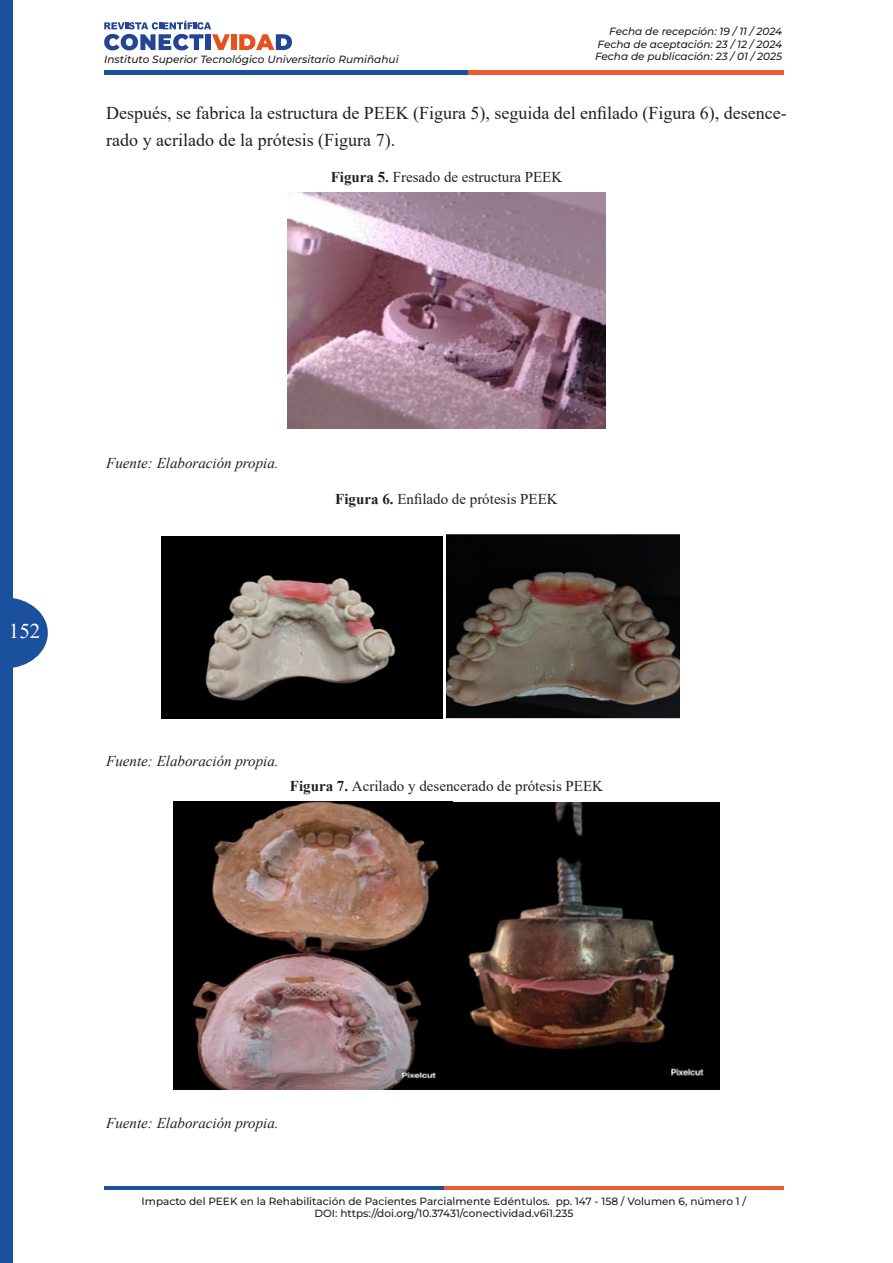
<style>
.page{position:relative;width:893px;height:1263px;background:#fff}
.page>*{position:absolute;margin:0;border:0;box-sizing:border-box;transform-origin:0 0}
.t1{font:21px "Times New Roman";color:#fff}
.t2{font:18px/27px "Times New Roman";color:#231f20}
.t3{font:15px "Times New Roman";color:#231f20}
.t4{font:italic 15px "Times New Roman";color:#231f20}
.t5{font:500 10.5px/12px "Montserrat";color:#231f20;text-align:center}
.t6{font:italic 500 10.5px/12.6px "Montserrat";color:#231f20;text-align:justify}
.s1{font-weight:700}
</style>
<div class="page">
<hr style="left:104px;top:1186px;width:340px;height:3px;background:#1a509d">
<hr style="left:444px;top:1186px;width:339px;height:3px;background:#ed5d2b">
<svg style="left:104px;top:21px;width:126px;height:29px"></svg>
<div style="left:231px;top:34px;width:5px;height:16px;background:#e6521f"></div>
<svg style="left:239px;top:34px;width:53px;height:16px"></svg>
<div style="left:104px;top:70px;width:364px;height:5px;background:#1a509d"></div>
<div style="left:468px;top:70px;width:315px;height:5px;background:#ed5d2b"></div>
<div style="left:0;top:0;width:13px;height:1263px;background:#1a509d"></div>
<svg style="left:13px;top:598px;width:35px;height:70px"></svg>
<img style="left:287px;top:192px;width:318px;height:237px">
<img style="left:446px;top:534px;width:233px;height:185px">
<img style="left:174px;top:802px;width:545px;height:287px">
<img style="left:161px;top:537px;width:281px;height:182px">
<p class="t6" style="left:104px;top:52px;width:296px">Instituto Superior Tecnológico Universitario Rumiñahui</p>
<p class="t6" style="left:595px;top:24px;width:189px;text-indent:14px">Fecha de recepción: 19 / 11 / 2024<br>Fecha de aceptación: 23 / 12 / 2024<br>Fecha de publicación: 23 / 01 / 2025</p>
<p class="t2" style="left:106px;top:99px;width:682px">Después, se fabrica la estructura de PEEK (Figura 5), seguida del enfilado (Figura 6), desence&shy;rado y acrilado de la prótesis (Figura 7).</p>
<p class="t3" style="left:331px;top:166px;width:233px"><span class="s1">Figura 5.</span> Fresado de estructura PEEK</p>
<h1 class="t1" style="left:9px;top:616px;width:33px">152</h1>
<p class="t4" style="left:106px;top:453px;width:174px">Fuente: Elaboración propia.</p>
<p class="t3" style="left:335px;top:488px;width:224px"><span class="s1">Figura 6.</span> Enfilado de prótesis PEEK</p>
<p class="t4" style="left:106px;top:751px;width:174px">Fuente: Elaboración propia.</p>
<p class="t3" style="left:290px;top:776px;width:315px"><span class="s1">Figura 7.</span> Acrilado y desencerado de prótesis PEEK</p>
<p class="t4" style="left:106px;top:1113px;width:174px">Fuente: Elaboración propia.</p>
<p class="t5" style="left:142px;top:1195px;width:606px">Impacto del PEEK en la Rehabilitación de Pacientes Parcialmente Edéntulos. pp. 147 - 158 / Volumen 6, número 1 /<br>DOI: https://doi.org/10.37431/conectividad.v6i1.235</p>
</div>
